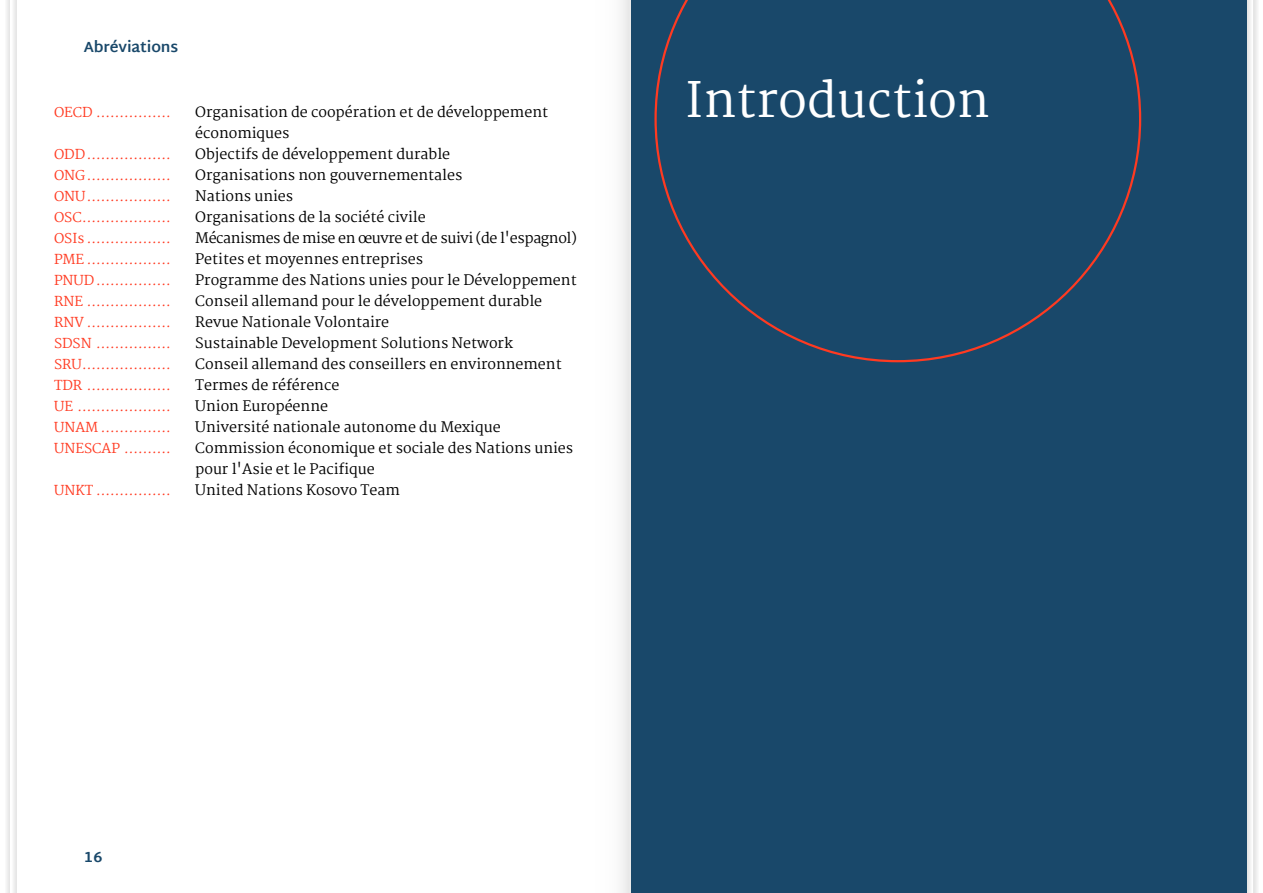
<style>
.page{position:relative;width:1263px;height:893px;background:#fff}
.page>*{position:absolute;margin:0;border:0;box-sizing:border-box;transform-origin:0 0}
.t1{font:48px "Martel";color:#fff}
.Kopfzeile{font:700 15px "Martel Sans";letter-spacing:-.01em;color:#19486a}
.Fließtext{font:14.25px/21px "Martel";color:#000}
.Fließtext-2{font:14.25px "Martel";letter-spacing:-.025em;color:#000}
.Abreviations{font:13.5px/21px "Martel";color:#ff3a21;text-align:justify}
</style>
<div class="page">
<div style="left:621px;top:0;width:10px;height:893px;background:#eee"></div>
<div style="left:1247px;top:0;width:16px;height:893px;background:linear-gradient(to bottom,#efefef,#efefef)"></div>
<svg style="left:1254px;top:0;width:9px;height:893px"></svg>
<div style="left:0;top:0;width:16px;height:893px;background:linear-gradient(to bottom,#f7f7f7,#f7f7f7)"></div>
<svg style="left:0;top:0;width:9px;height:893px"></svg>
<div style="left:631px;top:0;width:616px;height:893px;background:#19486a"></div>
<svg style="left:654px;top:0;width:487px;height:362px"></svg>
<p class="Kopfzeile" style="left:84px;top:38px;width:96px">Abréviations</p>
<p class="Abreviations" style="left:54px;top:102px;width:118px">OECD ................</p>
<p class="Abreviations" style="left:54px;top:144px;width:118px">ODD..................</p>
<p class="Abreviations" style="left:54px;top:165px;width:118px">ONG..................</p>
<p class="Abreviations" style="left:54px;top:186px;width:118px">ONU..................</p>
<p class="Abreviations" style="left:54px;top:207px;width:118px">OSC...................</p>
<p class="Abreviations" style="left:54px;top:228px;width:118px">OSIs ..................</p>
<p class="Abreviations" style="left:54px;top:249px;width:118px">PME ..................</p>
<p class="Abreviations" style="left:54px;top:270px;width:118px">PNUD................</p>
<p class="Abreviations" style="left:54px;top:291px;width:118px">RNE ..................</p>
<p class="Abreviations" style="left:54px;top:312px;width:118px">RNV ..................<br>SDSN ................<br>SRU...................<br>TDR ..................</p>
<p class="Abreviations" style="left:54px;top:396px;width:118px">UE ....................<br>UNAM ...............<br>UNESCAP ..........</p>
<p class="Abreviations" style="left:54px;top:480px;width:118px">UNKT ................</p>
<p class="Fließtext" style="left:195px;top:102px;width:354px">Organisation de coopération et de développement économiques</p>
<p class="Fließtext" style="left:195px;top:144px;width:256px">Objectifs de développement durable</p>
<p class="Fließtext" style="left:195px;top:165px;width:268px">Organisations non gouvernementales</p>
<p class="Fließtext" style="left:195px;top:186px;width:99px">Nations unies</p>
<p class="Fließtext" style="left:195px;top:207px;width:232px">Organisations de la société civile</p>
<p class="Fließtext-2" style="left:195px;top:230px;width:383px">Mécanismes de mise en œuvre et de suivi (de l'espagnol)</p>
<p class="Fließtext" style="left:195px;top:249px;width:229px">Petites et moyennes entreprises</p>
<p class="Fließtext" style="left:195px;top:270px;width:383px">Programme des Nations unies pour le Développement</p>
<p class="Fließtext" style="left:195px;top:291px;width:348px">Conseil allemand pour le développement durable</p>
<p class="Fließtext" style="left:195px;top:312px;width:195px">Revue Nationale Volontaire</p>
<p class="Fließtext" style="left:195px;top:333px;width:319px">Sustainable Development Solutions Network</p>
<p class="Fließtext" style="left:195px;top:354px;width:368px">Conseil allemand des conseillers en environnement</p>
<p class="Fließtext" style="left:195px;top:375px;width:146px">Termes de référence</p>
<p class="Fließtext" style="left:195px;top:396px;width:134px">Union Européenne</p>
<p class="Fließtext" style="left:195px;top:417px;width:307px">Université nationale autonome du Mexique</p>
<p class="Fließtext" style="left:195px;top:438px;width:379px">Commission économique et sociale des Nations unies pour l'Asie et le Pacifique</p>
<p class="Fließtext" style="left:195px;top:480px;width:206px">United Nations Kosovo Team</p>
<p class="t1" style="left:685px;top:72px;width:306px">Introduction</p>
<p class="Kopfzeile" style="left:84px;top:848px;width:20px">16</p>
</div>
